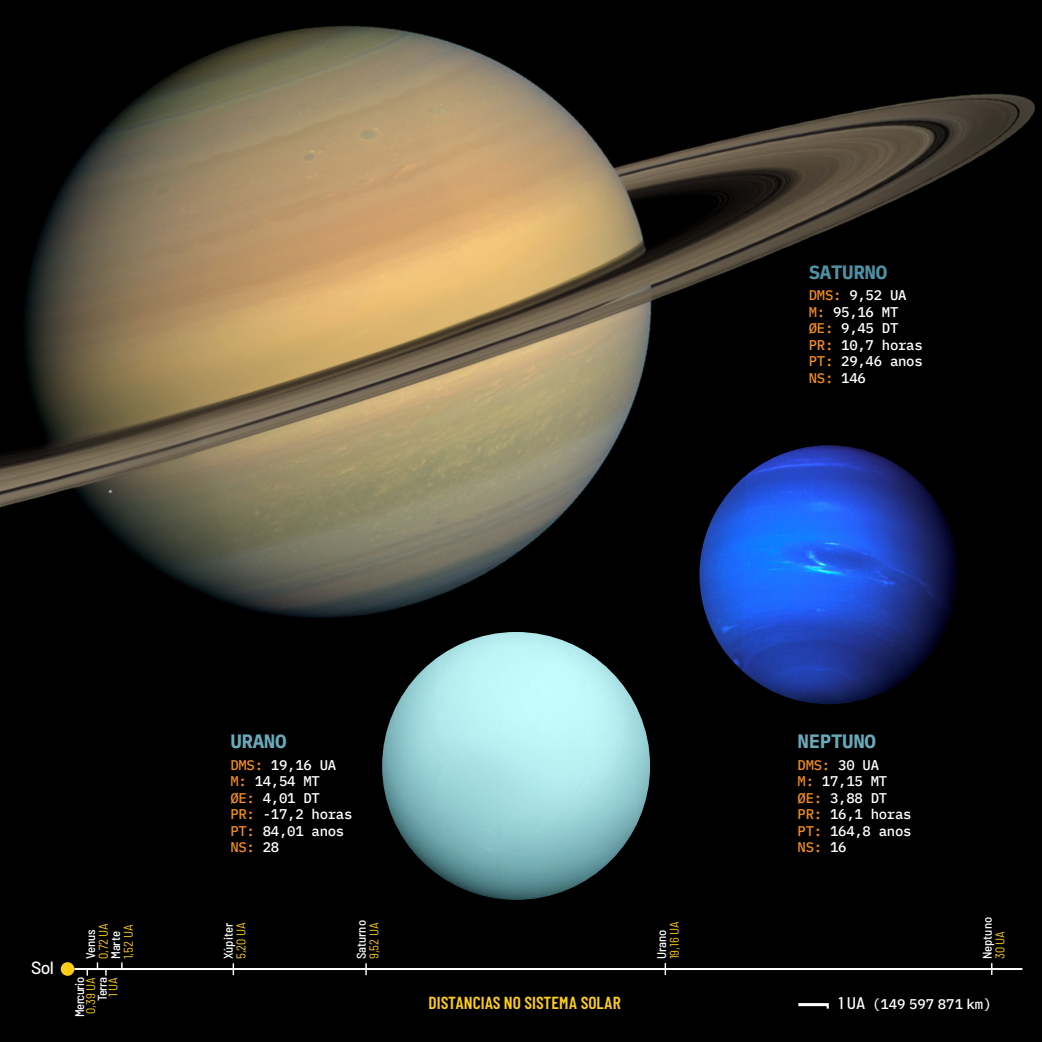
<style>
.page{position:relative;width:1042px;height:1042px;background:#000}
.page>*{position:absolute;margin:0;border:0;box-sizing:border-box;transform-origin:0 0}
.t1{font:700 19.25px "IBM Plex Mono";letter-spacing:-.02em;color:#69a9ba}
.t2{font:700 19.25px "IBM Plex Mono";letter-spacing:-.02em;color:#4f92a4}
.t3{font:600 17.5px "Barlow Condensed";color:#fecd18}
.t4{font:500 17.5px "Barlow";color:#fff}
.t5{font:500 14px/16.6px "IBM Plex Mono";letter-spacing:-.02em;color:#fff}
.t6{font:500 14px "IBM Plex Mono";color:#fff}
.t7{font:semi-condensed 12.6px "Barlow";letter-spacing:-.005em;color:#fecd18}
.t8{font:500 semi-condensed 12.6px "Barlow";color:#fff}
.t9{font:500 semi-condensed 12.6px "Barlow";letter-spacing:-.04em;color:#fff}
.s1{color:#f08c20}
.s2{font-family:"Barlow";font-stretch:semi-condensed;font-size:16.8px}
</style>
<div class="page">
<img style="left:0;top:25px;width:1035px;height:851px">
<img style="left:382px;top:632px;width:268px;height:268px;border-radius:134px">
<img style="left:699px;top:445px;width:259px;height:259px;border-radius:130px">
<hr style="left:75px;top:968px;width:946px;height:2px;background:#fff">
<div style="left:61px;top:962px;width:13px;height:14px;background:#fecd18;border-radius:50%"></div>
<svg style="left:664px;top:963px;width:2px;height:12px"></svg>
<svg style="left:365px;top:963px;width:2px;height:12px"></svg>
<svg style="left:121px;top:962px;width:2px;height:6px"></svg>
<svg style="left:798px;top:1003px;width:31px;height:5px"></svg>
<h1 class="t2" style="left:809px;top:256px;width:80px">SATURNO</h1>
<p class="t5" style="left:809px;top:286px;width:115px"><span class="s1">DMS:</span> 9,52 UA<br><span class="s1">M:</span> 95,16 MT<br><span class="s1">ØE:</span> 9,45 DT<br><span class="s1">PR:</span> 10,7 horas<br><span class="s1">PT:</span> 29,46 anos<br><span class="s1">NS:</span> 146</p>
<p class="t4" style="left:31px;top:954px;width:24px">Sol</p>
<p class="t8" style="left:83px;top:959px;width:31px;rotate:-90deg">Venus</p>
<p class="t7" style="left:95px;top:959px;width:38px;rotate:-90deg">0,72 UA</p>
<p class="t8" style="left:108px;top:959px;width:30px;rotate:-90deg">Marte</p>
<p class="t7" style="left:120px;top:959px;width:36px;rotate:-90deg">1,52 UA</p>
<p class="t9" style="left:72px;top:1017px;width:41px;rotate:-90deg">Mercurio</p>
<p class="t7" style="left:83px;top:1014px;width:38px;rotate:-90deg">0,39 UA</p>
<p class="t8" style="left:94px;top:1001px;width:26px;rotate:-90deg">Terra</p>
<p class="t7" style="left:105px;top:997px;width:21px;rotate:-90deg">1 UA</p>
<h1 class="t1" style="left:230px;top:726px;width:58px">URANO</h1>
<p class="t5" style="left:230px;top:756px;width:124px"><span class="s1">DMS:</span> 19,16 UA<br><span class="s1">M:</span> 14,54 MT<br><span class="s1">ØE:</span> 4,01 DT<br><span class="s1">PR:</span> -17,2 horas<br><span class="s1">PT:</span> 84,01 anos<br><span class="s1">NS:</span> 28</p>
<h1 class="t1" style="left:797px;top:726px;width:80px">NEPTUNO</h1>
<p class="t5" style="left:797px;top:756px;width:115px"><span class="s1">DMS:</span> 30 UA<br><span class="s1">M:</span> 17,15 MT<br><span class="s1">ØE:</span> 3,88 DT<br><span class="s1">PR:</span> 16,1 horas<br><span class="s1">PT:</span> 164,8 anos<br><span class="s1">NS:</span> 16</p>
<p class="t8" style="left:221px;top:959px;width:38px;rotate:-90deg">Xúpiter</p>
<p class="t7" style="left:233px;top:959px;width:38px;rotate:-90deg">5,20 UA</p>
<p class="t8" style="left:353px;top:959px;width:41px;rotate:-90deg">Saturno</p>
<p class="t7" style="left:366px;top:959px;width:38px;rotate:-90deg">9,52 UA</p>
<p class="t8" style="left:654px;top:959px;width:31px;rotate:-90deg">Urano</p>
<p class="t7" style="left:666px;top:959px;width:40px;rotate:-90deg">19,16 UA</p>
<p class="t8" style="left:979px;top:959px;width:44px;rotate:-90deg">Neptuno</p>
<p class="t7" style="left:992px;top:959px;width:30px;rotate:-90deg">30 UA</p>
<p class="t3" style="left:428px;top:991px;width:194px">DISTANCIAS NO SISTEMA SOLAR</p>
<p class="t6" style="left:838px;top:993px;width:155px"><span class="s2">1 UA</span> (149 597 871 km)</p>
</div>
